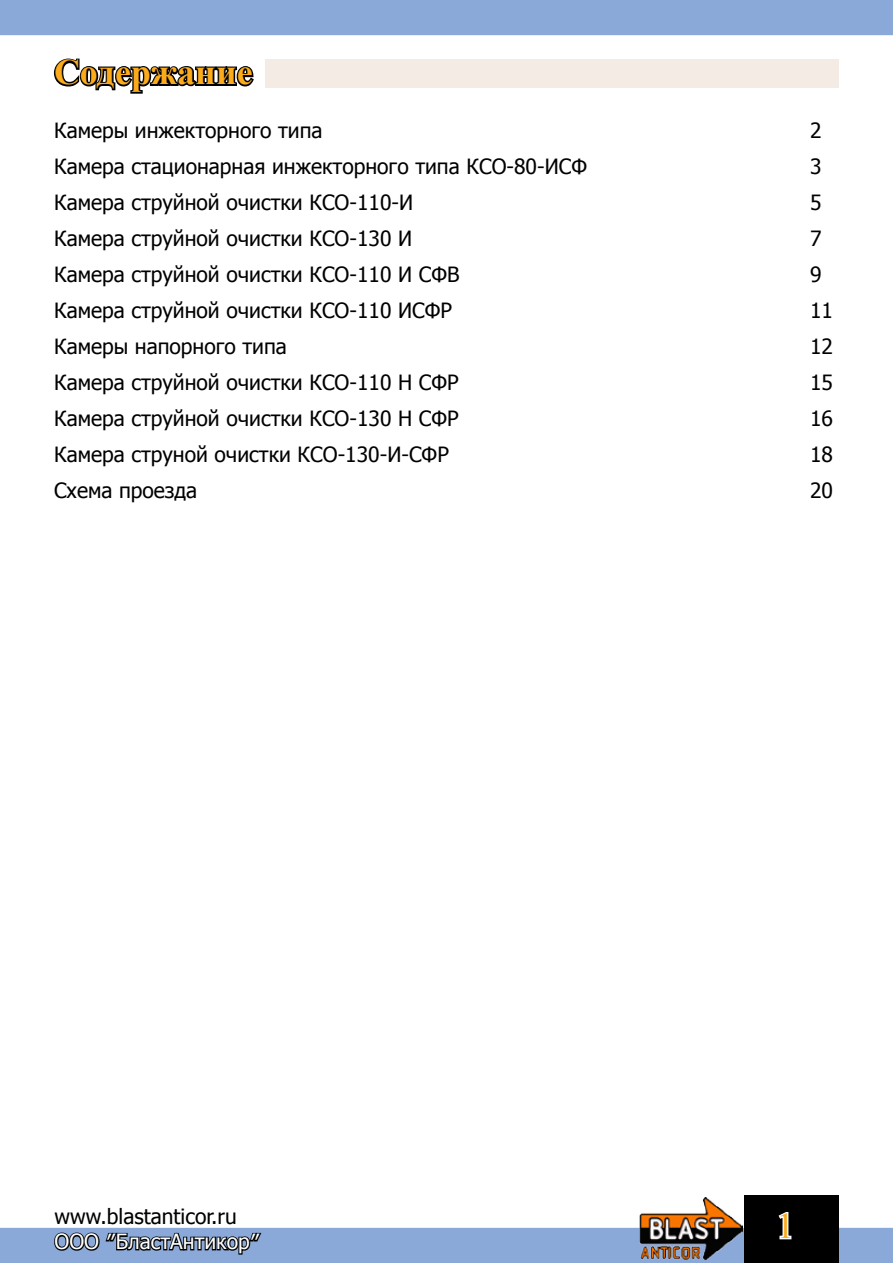
<style>
.page{position:relative;width:893px;height:1263px;background:#fff}
.page>*{position:absolute;margin:0;border:0;box-sizing:border-box;transform-origin:0 0}
.t1{font:700 36px "Times New Roman";color:#fbab1b}
.t2{font:36px "Times New Roman";color:#fbab1b}
.t3{font:21px "Tahoma";color:#000}
.t4{font:21px "Tahoma";color:#fefffd}
</style>
<div class="page">
<div style="left:1px;top:1228px;width:891px;height:34px;background:#8ba9d8"></div>
<div style="left:0;top:1228px;width:893px;height:35px;border:2px solid #8ba9d8"></div>
<div style="left:1px;top:0;width:891px;height:34px;background:#8ba9d8"></div>
<div style="left:0;top:0;width:893px;height:35px;border:2px solid #8ba9d8"></div>
<img style="left:639px;top:1198px;width:103px;height:61px">
<div style="left:744px;top:1196px;width:95px;height:67px;background:#000"></div>
<svg style="left:778px;top:1212px;width:14px;height:28px"></svg>
<svg style="left:53px;top:1229px;width:210px;height:26px"></svg>
<svg style="left:53px;top:58px;width:201px;height:36px"></svg>
<div style="left:265px;top:59px;width:574px;height:28px;background:#f4ebe4"></div>
<h1 class="t1" style="left:54px;top:48px;width:200px">Содержание</h1>
<p class="t3" style="left:54px;top:116px;width:270px">Камеры инжекторного типа</p>
<p class="t3" style="left:810px;top:116px;width:13px">2</p>
<p class="t3" style="left:54px;top:152px;width:535px">Камера стационарная инжекторного типа КСО-80-ИСФ</p>
<p class="t3" style="left:810px;top:152px;width:13px">3</p>
<p class="t3" style="left:54px;top:188px;width:361px">Камера струйной очистки КСО-110-И</p>
<p class="t3" style="left:810px;top:188px;width:13px">5</p>
<p class="t3" style="left:54px;top:224px;width:360px">Камера струйной очистки КСО-130 И</p>
<p class="t3" style="left:810px;top:224px;width:13px">7</p>
<p class="t3" style="left:54px;top:260px;width:407px">Камера струйной очистки КСО-110 И СФВ</p>
<p class="t3" style="left:810px;top:260px;width:13px">9</p>
<p class="t3" style="left:54px;top:296px;width:400px">Камера струйной очистки КСО-110 ИСФР</p>
<p class="t3" style="left:810px;top:296px;width:24px">11</p>
<p class="t3" style="left:54px;top:332px;width:234px">Камеры напорного типа</p>
<p class="t3" style="left:810px;top:332px;width:24px">12</p>
<p class="t3" style="left:54px;top:368px;width:406px">Камера струйной очистки КСО-110 Н СФР</p>
<p class="t3" style="left:810px;top:368px;width:24px">15</p>
<p class="t3" style="left:54px;top:404px;width:406px">Камера струйной очистки КСО-130 Н СФР</p>
<p class="t3" style="left:810px;top:404px;width:24px">16</p>
<p class="t3" style="left:54px;top:440px;width:396px">Камера струной очистки КСО-130-И-СФР</p>
<p class="t3" style="left:810px;top:440px;width:24px">18</p>
<p class="t3" style="left:54px;top:476px;width:145px">Схема проезда</p>
<p class="t3" style="left:810px;top:476px;width:24px">20</p>
<p class="t3" style="left:55px;top:1202px;width:184px">www.blastanticor.ru</p>
<p class="t4" style="left:55px;top:1227px;width:207px">ООО ″БластАнтикор″</p>
<h1 class="t2" style="left:776px;top:1201px;width:19px">1</h1>
</div>
